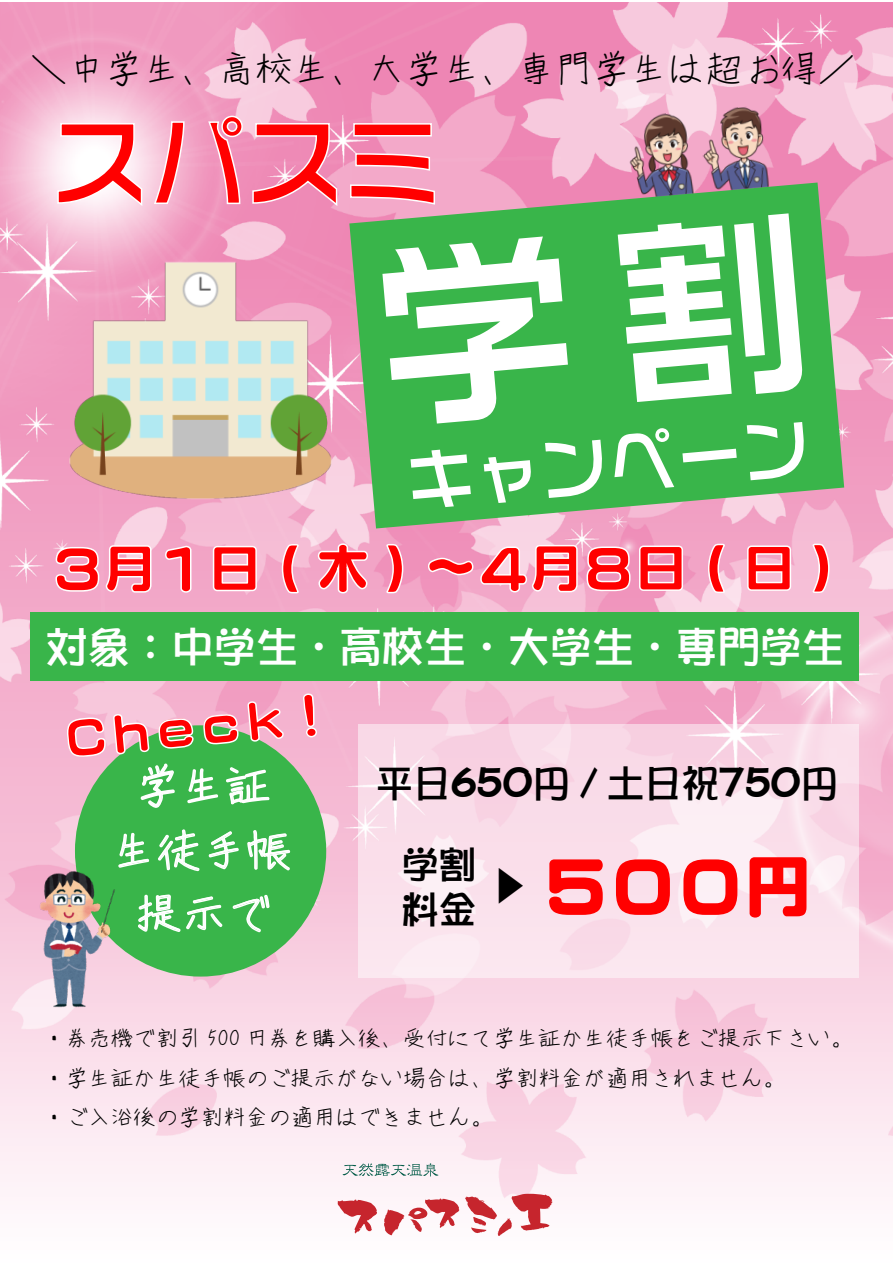
<style>
.page{position:relative;width:893px;height:1263px;background:#fff}
.page>*{position:absolute;margin:0;border:0;box-sizing:border-box;transform-origin:0 0}
.t1{font:97.5px "VD Logo G Bold P";color:#f00}
.t2{font:67.5px "VD Logo G Bold P";color:#fff}
.t3{font:67.5px "VD Logo Maru Ultra P";color:#f00}
.t4{font:52.5px "VD Logo Maru Ultra P";color:#f00}
.t5{font:45px/63.8px "T Ategaki 01";color:#fff;text-align:center}
.t6{font:45px "VD Logo Maru Ultra P";color:#f00}
.t7{font:42px "DFPOP1 SB WING RKSJ H";color:#fff}
.t8{font:37.5px "T Ategaki 01";color:#000}
.t9{font:37.5px/81px "DFPOP1 SB WING RKSJ H";color:#000}
.t10{font:22.5px/39.3px "T Ategaki 01";color:#000}
</style>
<div class="page">
<img style="left:0;top:2px;width:893px;height:1234px">
<svg style="left:55px;top:544px;width:97px;height:50px;background:#f4b8d2"></svg>
<svg style="left:164px;top:545px;width:28px;height:49px"></svg>
<svg style="left:212px;top:545px;width:46px;height:47px;background:#f6c6db"></svg>
<svg style="left:281px;top:543px;width:19px;height:51px"></svg>
<svg style="left:317px;top:542px;width:52px;height:52px;background:#f4b4d0"></svg>
<svg style="left:386px;top:543px;width:18px;height:51px"></svg>
<svg style="left:427px;top:544px;width:151px;height:49px;background:#f4b9d3"></svg>
<svg style="left:586px;top:546px;width:45px;height:46px;background:#f2aaca"></svg>
<svg style="left:638px;top:544px;width:46px;height:48px;background:#f3accb"></svg>
<svg style="left:707px;top:542px;width:19px;height:52px"></svg>
<svg style="left:746px;top:544px;width:46px;height:48px;background:#f6c5da"></svg>
<svg style="left:812px;top:542px;width:18px;height:52px"></svg>
<svg style="left:343px;top:1163px;width:95px;height:13px"></svg>
<svg style="left:338px;top:1199px;width:39px;height:34px"></svg>
<svg style="left:384px;top:1198px;width:75px;height:37px"></svg>
<svg style="left:465px;top:1194px;width:87px;height:42px"></svg>
<svg style="left:57px;top:122px;width:87px;height:86px"></svg>
<svg style="left:153px;top:115px;width:91px;height:90px;background:#f3accb"></svg>
<svg style="left:252px;top:122px;width:87px;height:86px;background:#f099bf"></svg>
<svg style="left:349px;top:122px;width:87px;height:61px;background:#f3accb"></svg>
<svg style="left:358px;top:724px;width:500px;height:253px;background:#fae1eb"></svg>
<div style="left:75px;top:725px;width:251px;height:251px;background:#39b54a;border-radius:50%"></div>
<svg style="left:66px;top:692px;width:225px;height:315px"></svg>
<svg style="left:302px;top:692px;width:16px;height:46px"></svg>
<img style="left:30px;top:870px;width:87px;height:137px">
<img style="left:60px;top:240px;width:280px;height:281px">
<div style="left:30px;top:612px;width:828px;height:69px;background:#39b54a"></div>
<img style="left:625px;top:111px;width:72px;height:72px">
<img style="left:699px;top:105px;width:74px;height:78px">
<svg style="left:349px;top:183px;width:495px;height:345px;background:#75af73"></svg>
<div style="left:380px;top:211px;width:424px;height:216px;background:#39b54a"></div>
<h3 class="t8" style="left:30px;top:50px;width:827px">＼中学生、高校生、大学生、専門学生は超お得／</h3>
<h1 class="t1" style="left:51px;top:113px;width:391px">スパスミ</h1>
<h2 class="t2" style="left:404px;top:448px;width:406px;rotate:-5deg">キャンペーン</h2>
<h3 class="t4" style="left:51px;top:542px;width:788px">３月１日 ( 木 ) ～４月８日 ( 日 )</h3>
<h3 class="t7" style="left:46px;top:626px;width:799px">対象：中学生・高校生・大学生・専門学生</h3>
<h3 class="t6" style="left:62px;top:716px;width:271px;rotate:-5deg">Ｃｈｅｃｋ！</h3>
<h3 class="t5" style="left:111px;top:754px;width:182px">学生証生徒手帳提示で</h3>
<h3 class="t9" style="left:401px;top:743px;width:439px;text-indent:-26px">平日６５０円 / 土日祝７５０円学割</h3>
<h3 class="t9" style="left:401px;top:869px;width:76px">料金</h3>
<h2 class="t3" style="left:490px;top:852px;width:323px"><sup>▶</sup> ５００円</h2>
<p class="t10" style="left:43px;top:1018px;width:811px">・券売機で割引 500 円券を購入後、受付にて学生証か生徒手帳をご提示下さい。・学生証か生徒手帳のご提示がない場合は、学割料金が適用されません。<br>・ご入浴後の学割料金の適用はできません。</p>
</div>
